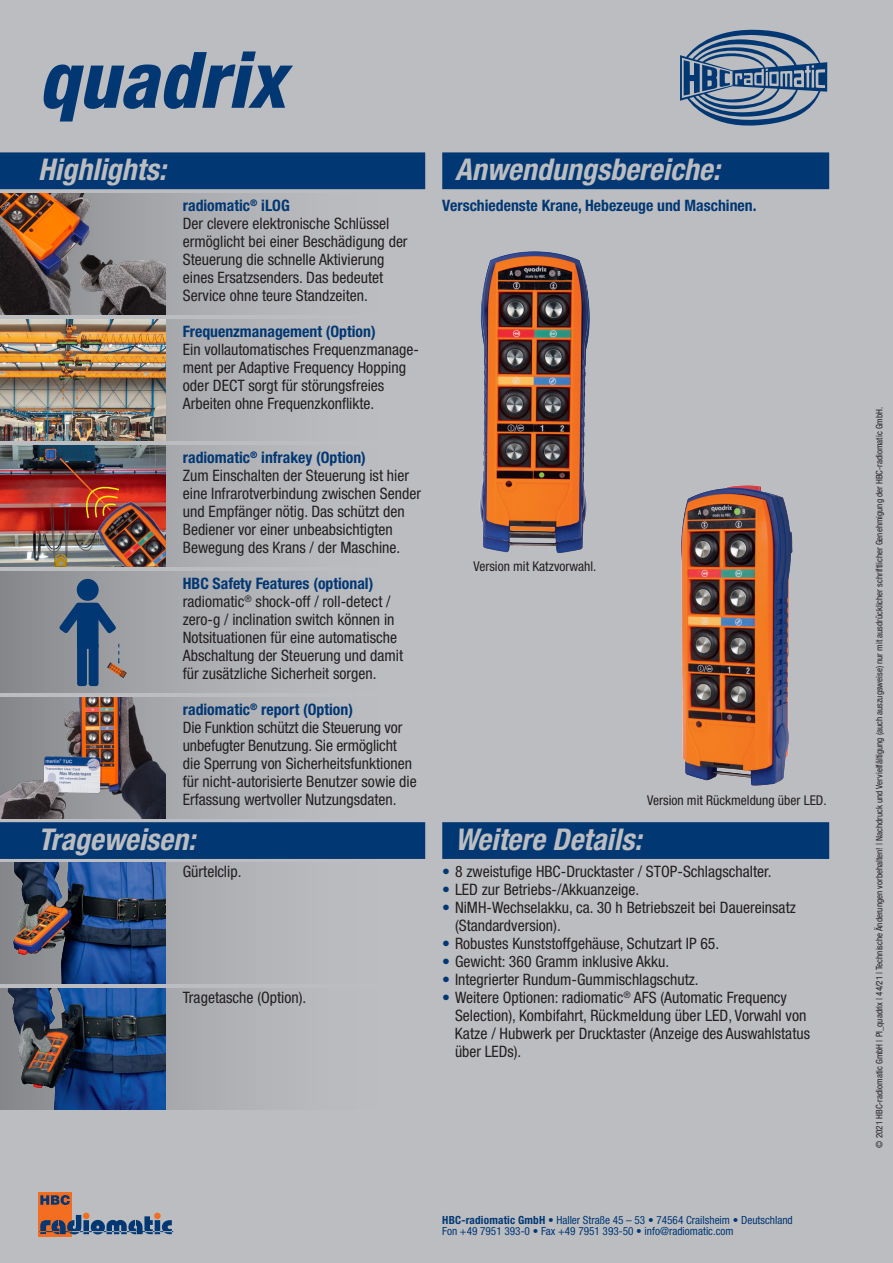
<style>
.page{position:relative;width:893px;height:1263px;background:#bcbdc0}
.page>*{position:absolute;margin:0;border:0;box-sizing:border-box;transform-origin:0 0}
.t1{font:italic 800 condensed 78px "Helvetica Neue LTW1 G";color:#013874}
.t2{font:italic 700 condensed 30px "Helvetica Neue LT Pro";color:#bcbdc0}
.t3{font:condensed 15.75px/18px "Helvetica Neue LT Pro";color:#231f20}
.t4{font:700 condensed 15.75px "Helvetica Neue LTW1 G";color:#013874}
.t5{font:condensed 13.5px "Helvetica Neue LT Pro";color:#231f20}
.t6{font:condensed 11.25px/11.2px "Helvetica Neue LT Pro";color:#013874}
.t7{font:condensed 9px "Helvetica Neue LT Pro";color:#231f20}
.s1{color:#013874}
.s2{font-family:"Helvetica Neue LTW1 G";font-weight:700}
</style>
<div class="page">
<div style="left:38px;top:1192px;width:34px;height:45px;background:#f36e21"></div>
<div style="left:83px;top:1212px;width:6px;height:7px;background:#f36e21;border-radius:50%"></div>
<svg style="left:154px;top:1212px;width:7px;height:7px"></svg>
<svg style="left:39px;top:1215px;width:134px;height:19px"></svg>
<svg style="left:40px;top:1195px;width:30px;height:10px"></svg>
<svg style="left:680px;top:30px;width:147px;height:96px"></svg>
<div style="left:0;top:319px;width:425px;height:122px;background:linear-gradient(to bottom,#b5b6b9,#b5b6b9)"></div>
<div style="left:0;top:445px;width:425px;height:122px;background:linear-gradient(to bottom,#b5b6b9,#b5b6b9)"></div>
<div style="left:0;top:193px;width:425px;height:122px;background:linear-gradient(to bottom,#b5b6b9,#b5b6b9)"></div>
<div style="left:0;top:571px;width:425px;height:122px;background:linear-gradient(to right,#8b8d91,#c6c6ca)"></div>
<div style="left:0;top:697px;width:425px;height:122px;background:linear-gradient(to bottom,#b5b6b9,#b5b6b9)"></div>
<div style="left:0;top:862px;width:425px;height:122px;background:linear-gradient(to bottom,#b5b6b9,#b5b6b9)"></div>
<div style="left:0;top:988px;width:425px;height:122px;background:linear-gradient(to bottom,#b5b6b9,#b5b6b9)"></div>
<img style="left:0;top:862px;width:166px;height:122px">
<img style="left:0;top:988px;width:166px;height:122px">
<img style="left:0;top:193px;width:166px;height:122px">
<img style="left:0;top:319px;width:166px;height:122px">
<img style="left:0;top:445px;width:166px;height:122px">
<img style="left:58px;top:456px;width:63px;height:63px">
<img style="left:98px;top:492px;width:68px;height:75px">
<img style="left:483px;top:546px;width:100px;height:7px">
<img style="left:681px;top:485px;width:112px;height:301px">
<img style="left:479px;top:251px;width:111px;height:295px">
<img style="left:0;top:697px;width:166px;height:122px">
<div style="left:77px;top:579px;width:22px;height:22px;background:#013874;border-radius:50%"></div>
<div style="left:77px;top:603px;width:22px;height:46px;background:#013874;border-radius:3px"></div>
<div style="left:77px;top:642px;width:10px;height:44px;background:#013874;border-radius:3px"></div>
<svg style="left:59px;top:602px;width:57px;height:31px"></svg>
<div style="left:89px;top:642px;width:10px;height:44px;background:#013874;border-radius:3px"></div>
<svg style="left:107px;top:644px;width:20px;height:34px"></svg>
<div style="left:0;top:152px;width:425px;height:37px;background:#013874"></div>
<div style="left:0;top:822px;width:425px;height:37px;background:#013874"></div>
<div style="left:442px;top:822px;width:387px;height:37px;background:#013874"></div>
<div style="left:442px;top:152px;width:387px;height:37px;background:#013874"></div>
<h1 class="t1" style="left:38px;top:25px;width:249px">quadrix</h1>
<h2 class="t2" style="left:38px;top:152px;width:129px">Highlights:</h2>
<p class="t4" style="left:183px;top:196px;width:108px">radiomatic<sup>®</sup> iLOG</p>
<p class="t3" style="left:183px;top:215px;width:226px">Der clevere elektronische Schlüssel ermöglicht bei einer Beschädigung der Steuerung die schnelle Aktivierung eines Ersatzsenders. Das bedeutet Service ohne teure Standzeiten.</p>
<p class="t4" style="left:183px;top:322px;width:194px">Frequenzmanagement (Option)</p>
<p class="t3" style="left:183px;top:341px;width:238px">Ein vollautomatisches Frequenzmanage&shy;ment per Adaptive Frequency Hopping oder DECT sorgt für störungsfreies Arbeiten ohne Frequenzkonflikte.</p>
<p class="t4" style="left:183px;top:448px;width:185px">radiomatic<sup>®</sup> infrakey (Option)</p>
<p class="t3" style="left:183px;top:467px;width:240px">Zum Einschalten der Steuerung ist hier eine Infrarotverbindung zwischen Sender und Empfänger nötig. Das schützt den Bediener vor einer unbeabsichtigten Bewegung des Krans / der Maschine.</p>
<p class="t4" style="left:183px;top:574px;width:192px">HBC Safety Features (optional)</p>
<p class="t3" style="left:183px;top:593px;width:222px">radiomatic<sup>®</sup> shock-off / roll-detect / zero-g / inclination switch können in Notsituationen für eine automatische Abschaltung der Steuerung und damit für zusätzliche Sicherheit sorgen.</p>
<p class="t4" style="left:183px;top:700px;width:172px">radiomatic<sup>®</sup> report (Option)</p>
<p class="t3" style="left:183px;top:719px;width:235px">Die Funktion schützt die Steuerung vor unbefugter Benutzung. Sie ermöglicht die Sperrung von Sicherheitsfunktionen für nicht-autorisierte Benutzer sowie die Erfassung wertvoller Nutzungsdaten.</p>
<h2 class="t2" style="left:455px;top:152px;width:266px">Anwendungsbereiche:</h2>
<p class="t4" style="left:442px;top:196px;width:316px">Verschiedenste Krane, Hebezeuge und Maschinen.</p>
<p class="t5" style="left:473px;top:559px;width:125px">Version mit Katzvorwahl.</p>
<p class="t5" style="left:647px;top:793px;width:181px">Version mit Rückmeldung über LED.</p>
<h2 class="t2" style="left:38px;top:821px;width:159px">Trageweisen:</h2>
<h2 class="t2" style="left:455px;top:821px;width:188px">Weitere Details:</h2>
<p class="t3" style="left:183px;top:863px;width:60px">Gürtelclip.</p>
<p class="t3" style="left:183px;top:989px;width:125px">Tragetasche (Option).</p>
<p class="t3" style="left:442px;top:863px;width:331px"><span class="s1">•</span> 8 zweistufige HBC-Drucktaster / STOP-Schlagschalter.</p>
<p class="t3" style="left:442px;top:881px;width:199px"><span class="s1">•</span> LED zur Betriebs-/Akkuanzeige.</p>
<p class="t3" style="left:455px;top:899px;width:342px;text-indent:-13px"><span class="s1">•</span> NiMH-Wechselakku, ca. 30 h Betriebszeit bei Dauereinsatz (Standardversion).</p>
<p class="t3" style="left:442px;top:935px;width:279px"><span class="s1">•</span> Robustes Kunststoffgehäuse, Schutzart IP 65.</p>
<p class="t3" style="left:442px;top:953px;width:228px"><span class="s1">•</span> Gewicht: 360 Gramm inklusive Akku.</p>
<p class="t3" style="left:442px;top:971px;width:258px"><span class="s1">•</span> Integrierter Rundum-Gummischlagschutz.</p>
<p class="t3" style="left:455px;top:989px;width:356px;text-indent:-13px"><span class="s1">•</span> Weitere Optionen: radiomatic<sup>®</sup> AFS (Automatic Frequency Selection), Kombifahrt, Rückmeldung über LED, Vorwahl von Katze / Hubwerk per Drucktaster (Anzeige des Auswahlstatus über LEDs).</p>
<p class="t6" style="left:442px;top:1214px;width:352px"><span class="s2">HBC-radiomatic GmbH</span> • Haller Straße 45 – 53 • 74564 Crailsheim • Deutschland<br>Fon +49 7951 393-0 • Fax +49 7951 393-50 • info@radiomatic.com</p>
<p class="t7" style="left:874px;top:1148px;width:742px;rotate:-90deg">© 2021 HBC-radiomatic GmbH | PI_quadrix | 44/21 | Technische Änderungen vorbehalten! | Nachdruck und Vervielfältigung (auch auszugsweise) nur mit ausdrücklicher schriftlicher Genehmigung der HBC-radiomatic GmbH.</p>
</div>
